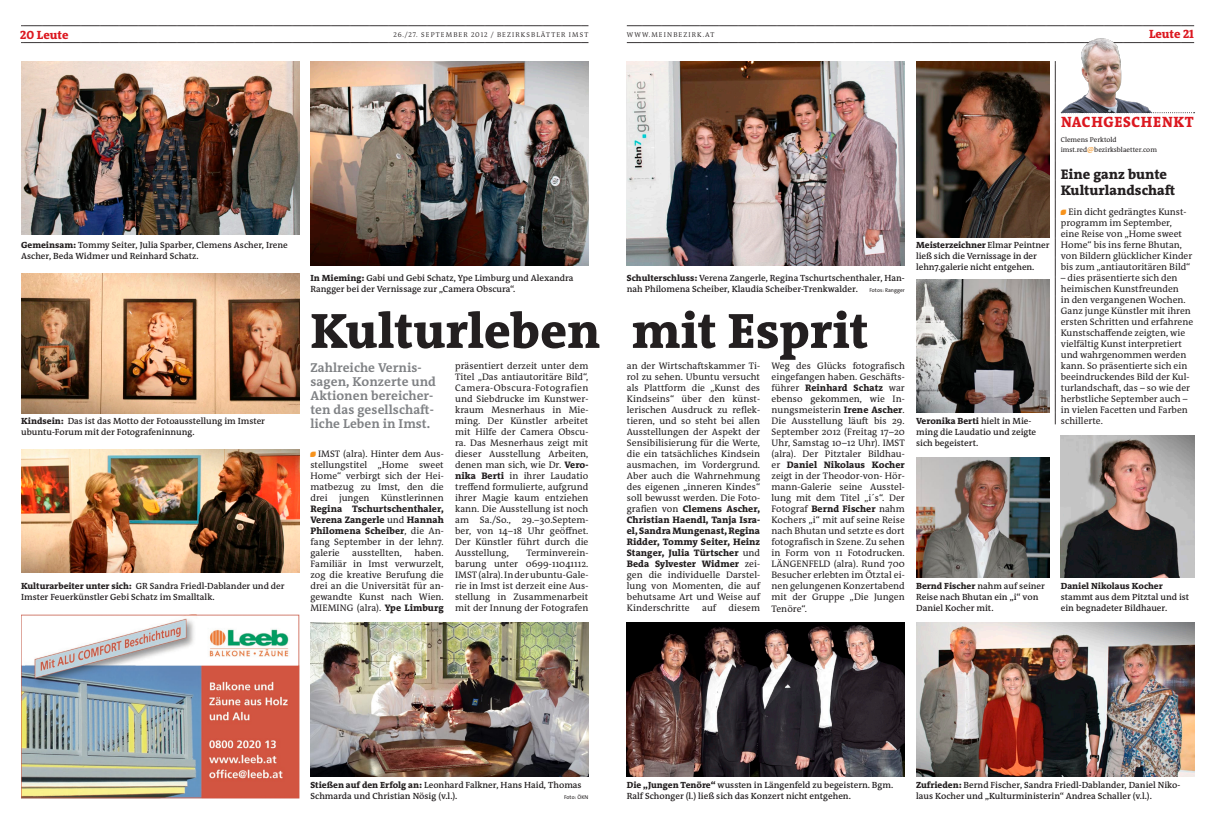
<style>
.page{position:relative;width:1214px;height:820px;background:#fff}
.page>*{position:absolute;margin:0;border:0;box-sizing:border-box;transform-origin:0 0}
.t1{font:800 50px "The RM Antiqua";color:#231f20}
.t2{font:800 15px "The RM Antiqua";letter-spacing:.045em;color:#dc1820;scale:.96 1}
.t3{font:800 14px/16px "The RM Antiqua";color:#231f20}
.t4{font:700 13px/14px "The RM Antiqua";letter-spacing:.005em;color:#808285}
.t5{font:800 12px "The RM Antiqua";color:#dc1820}
.t6{font:9.5px/11px "The RM Antiqua";color:#231f20;text-align:justify}
.t7{font:800 9.5px/11px "The RM Antiqua";letter-spacing:.005em;color:#231f20;text-align:justify}
.t8{font:600 9px/11px "The RM Antiqua";color:#231f20}
.t9{font:800 9px "The RM Antiqua";color:#231f20}
.t10{font:300 7px "The RM Antiqua";letter-spacing:.16em;color:#231f20}
.t11{font:7px/10px "The RM Antiqua";color:#231f20}
.t12{font:5.5px "The Sans Os F";color:#231f20}
.s1{color:#f7931d}
.s2{font-weight:800}
.s3{font-weight:400}
</style>
<div class="page">
<img style="left:310px;top:61px;width:278px;height:204px">
<img style="left:21px;top:61px;width:278px;height:173px">
<img style="left:21px;top:273px;width:278px;height:140px">
<img style="left:310px;top:622px;width:278px;height:153px">
<img style="left:21px;top:449px;width:278px;height:123px">
<svg style="left:21px;top:26px;width:567px;height:1px"></svg>
<svg style="left:21px;top:42px;width:567px;height:1px"></svg>
<img style="left:21px;top:614px;width:278px;height:184px">
<svg style="left:627px;top:26px;width:566px;height:1px"></svg>
<svg style="left:626px;top:42px;width:567px;height:1px"></svg>
<img style="left:626px;top:61px;width:278px;height:204px">
<img style="left:626px;top:622px;width:278px;height:153px">
<img style="left:916px;top:622px;width:277px;height:153px">
<img style="left:1060px;top:435px;width:133px;height:142px">
<img style="left:916px;top:61px;width:133px;height:176px">
<img style="left:916px;top:279px;width:133px;height:133px">
<img style="left:916px;top:457px;width:133px;height:120px">
<svg style="left:1061px;top:112px;width:133px;height:1px"></svg>
<img style="left:1060px;top:38px;width:112px;height:74px">
<svg style="left:1054px;top:61px;width:1px;height:363px"></svg>
<p class="t5" style="left:20px;top:27px;width:50px">20 Leute</p>
<p class="t10" style="left:393px;top:30px;width:196px">26./27. SEPTEMBER 2012 / BEZIRKSBLÄTTER IMST</p>
<p class="t10" style="left:627px;top:30px;width:89px">WWW.MEINBEZIRK.AT</p>
<p class="t5" style="left:1148px;top:27px;width:47px">Leute 21</p>
<h2 class="t2" style="left:1060px;top:112px;width:140px">NACHgESCHENKT</h2>
<p class="t11" style="left:1060px;top:135px;width:98px">Clemens Perktold imst.red<span class="s1">@</span>bezirksblaetter.com</p>
<h3 class="t3" style="left:1060px;top:167px;width:116px">Eine ganz bunte<br>Kulturlandschaft</h3>
<p class="t8" style="left:21px;top:239px;width:268px"><span class="s2">Gemeinsam:</span> Tommy Seiter, Julia Sparber, Clemens Ascher, Irene<br>Ascher, Beda Widmer und Reinhard Schatz.</p>
<p class="t8" style="left:21px;top:415px;width:245px"><span class="s2">Kindsein:</span> Das ist das Motto der Fotoausstellung im Imster ubuntu-Forum mit der Fotografeninnung.</p>
<p class="t8" style="left:21px;top:580px;width:265px"><span class="s2">Kulturarbeiter unter sich:</span> GR Sandra Friedl-Dablander und der<br>Imster Feuerkünstler Gebi Schatz im Smalltalk.</p>
<p class="t8" style="left:310px;top:272px;width:264px"><span class="s2">In Mieming:</span> Gabi und Gebi Schatz, Ype Limburg und Alexandra<br>Rangger bei der Vernissage zur „Camera Obscura“.</p>
<p class="t8" style="left:626px;top:272px;width:279px"><span class="s2">Schulterschluss:</span> Verena Zangerle, Regina Tschurtschenthaler, Han&shy;nah Philomena Scheiber, Klaudia Scheiber-Trenkwalder.</p>
<p class="t12" style="left:869px;top:286px;width:37px">Fotos: Rangger</p>
<h1 class="t1" style="left:309px;top:299px;width:561px">Kulturleben mit Esprit</h1>
<p class="t6" style="left:626px;top:360px;width:135px">an der Wirtschaftskammer Ti&shy;rol zu sehen. Ubuntu versucht als Plattform die „Kunst des Kindseins“ über den künst&shy;lerischen Ausdruck zu reflek&shy;tieren, und so steht bei allen Ausstellungen der Aspekt der Sensibilisierung für die Werte, die ein tatsächliches Kindsein ausmachen, im Vordergrund.<br>Aber auch die Wahrnehmung des eigenen „inneren Kindes“ soll bewusst werden. Die Foto&shy;grafien von <span class="s2">Clemens Ascher, Christian Haendl, Tanja Isra&shy;el, Sandra Mungenast, Regina Ridder, Tommy Seiter, Heinz Stanger, Julia Türtscher</span> und <span class="s2">Beda Sylvester Widmer</span> zei&shy;gen die individuelle Darstel&shy;lung von Momenten, die auf behutsame Art und Weise auf Kinderschritte</p>
<h3 class="t4" style="left:310px;top:360px;width:127px">Zahlreiche Vernis&shy;sagen, Konzerte und<br>Aktionen bereicher&shy;ten das gesellschaft&shy;liche Leben in Imst.</h3>
<p class="t6" style="left:310px;top:448px;width:135px"><span class="s1">¶</span>IMST (alra). Hinter dem Aus&shy;stellungstitel „Home sweet Home“ verbirgt sich der Hei&shy;matbezug zu Imst, den die drei jungen Künstlerinnen</p>
<p class="t7" style="left:310px;top:503px;width:135px">Regina Tschurtschenthaler, Verena Zangerle <span class="s3">und</span> Hannah Philomena Scheiber<span class="s3">, die An&shy;fang September in der lehn7. galerie</span></p>
<p class="t6" style="left:771px;top:360px;width:135px">Weg des Glücks fotografisch eingefangen haben. Geschäfts&shy;führer <span class="s2">Reinhard Schatz</span> war ebenso gekommen, wie In&shy;nungsmeisterin <span class="s2">Irene Ascher</span>.<br>Die Ausstellung läuft bis 29.<br>September 2012 (Freitag 17–20<br>Uhr, Samstag 10–12 Uhr). IMST (alra). Der Pitztaler Bildhau&shy;er <span class="s2">Daniel Nikolaus Kocher </span>zeigt in der Theodor-von- Hör&shy;mann-Galerie seine Ausstel&shy;lung mit dem Titel „i´s“. Der Fotograf <span class="s2">Bernd Fischer</span> nahm Kochers „i“ mit auf seine Reise nach Bhutan und setzte es dort fotografisch in Szene. Zu sehen in Form von 11 Fotodrucken.<br>LÄNGENFELD (alra). Rund 700<br>Besucher erlebten im Ötztal ei&shy;nen gelungenen Konzertabend mit der Gruppe „Die Jungen Tenöre“.</p>
<p class="t6" style="left:455px;top:360px;width:135px">präsentiert derzeit unter dem Titel „Das antiautoritäre Bild“, Camera-Obscura-Fotografien und Siebdrucke im Kunstwer&shy;kraum Mesnerhaus in Mie&shy;ming. Der Künstler arbeitet mit Hilfe der Camera Obscu&shy;ra. Das Mesnerhaus zeigt mit dieser Ausstellung Arbeiten, denen man sich, wie Dr. <span class="s2">Vero&shy;nika Berti</span> in ihrer Laudatio treffend formulierte, aufgrund ihrer Magie kaum entziehen kann. Die Ausstellung ist noch am Sa./So., 29.–30.Septem&shy;ber, von 14–18 Uhr geöffnet.<br>Der Künstler führt durch die Ausstellung,</p>
<p class="t6" style="left:310px;top:547px;width:135px;text-indent:104px">haben.<br>Familiär in Imst verwurzelt, zog die kreative Berufung die drei an die Universität für an&shy;gewandte Kunst nach Wien.<br>MIEMING (alra). <span class="s2">Ype Limburg</span></p>
<p class="t6" style="left:352px;top:547px;width:51px">ausstellten,</p>
<p class="t6" style="left:455px;top:547px;width:135px;text-indent:71px">Terminverein&shy;barung unter 0699-11041112.<br>IMST (alra). In der ubuntu-Gale&shy;rie in Imst ist derzeit eine Aus&shy;stellung in Zusammenarbeit mit der Innung der Fotografen</p>
<p class="t6" style="left:702px;top:602px;width:16px">auf</p>
<p class="t6" style="left:728px;top:602px;width:33px">diesem</p>
<p class="t8" style="left:916px;top:239px;width:135px"><span class="s2">Meisterzeichner</span> Elmar Peintner ließ sich die Vernissage in der lehn7.galerie nicht entgehen.</p>
<p class="t8" style="left:916px;top:415px;width:122px"><span class="s2">Veronika Berti</span> hielt in Mie&shy;ming die Laudatio und zeigte sich begeistert.</p>
<p class="t6" style="left:1060px;top:206px;width:133px;text-align:left"><span class="s1">¶</span>Ein dicht gedrängtes Kunst&shy;programm im September, eine Reise von „Home sweet<br>Home“ bis ins ferne Bhutan, von Bildern glücklicher Kinder bis zum „antiautoritären Bild“</p>
<p class="t6" style="left:1060px;top:272px;width:134px;text-align:left">– dies präsentierte sich den heimischen Kunstfreunden<br>in den vergangenen Wochen.<br>Ganz junge Künstler mit ihren ersten Schritten und erfahrene<br>Kunstschaffende zeigten, wie vielfältig Kunst interpretiert und wahrgenommen werden kann. So präsentierte sich ein beeindruckendes Bild der Kul&shy;turlandschaft, das – so wie der herbstliche September auch – in vielen Facetten und Farben schillerte.</p>
<p class="t8" style="left:916px;top:580px;width:130px"><span class="s2">Bernd Fischer</span> nahm auf seiner<br>Reise nach Bhutan ein „i“ von<br>Daniel Kocher mit.</p>
<p class="t9" style="left:1060px;top:580px;width:103px">Daniel Nikolaus Kocher</p>
<p class="t8" style="left:1060px;top:591px;width:130px">stammt aus dem Pitztal und ist ein begnadeter Bildhauer.</p>
<p class="t8" style="left:310px;top:778px;width:273px"><span class="s2">Stießen auf den Erfolg an:</span> Leonhard Falkner, Hans Haid, Thomas<br>Schmarda und Christian Nösig (v.l.).</p>
<p class="t12" style="left:564px;top:792px;width:26px">Foto: ÖKN</p>
<p class="t8" style="left:626px;top:778px;width:268px"><span class="s2">Die „Jungen Tenöre“</span> wussten in Längenfeld zu begeistern. Bgm.<br>Ralf Schonger (l.) ließ sich das Konzert nicht entgehen.</p>
<p class="t8" style="left:916px;top:778px;width:265px"><span class="s2">Zufrieden:</span> Bernd Fischer, Sandra Friedl-Dablander, Daniel Niko&shy;laus Kocher und „Kulturministerin“ Andrea Schaller (v.l.).</p>
</div>
